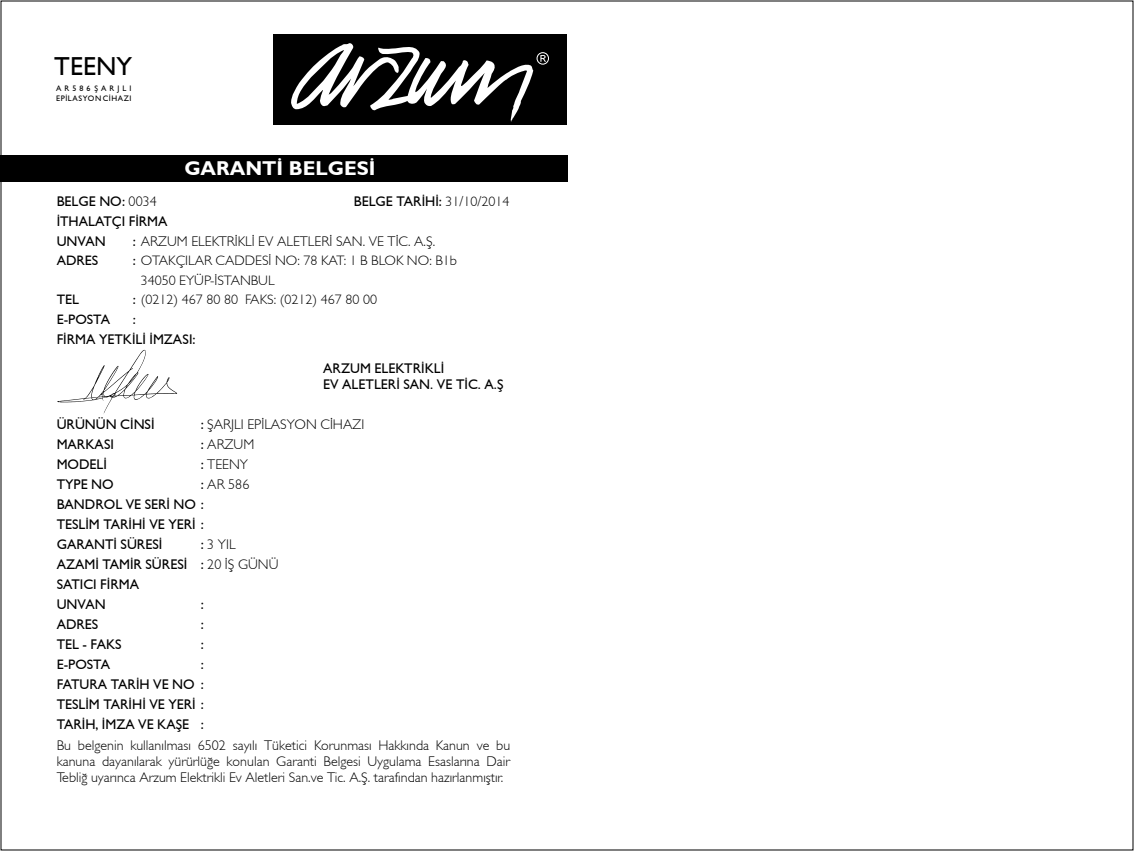
<style>
.page{position:relative;width:1134px;height:851px;background:#fff}
.page>*{position:absolute;margin:0;border:0;box-sizing:border-box;transform-origin:0 0}
.t1{font:26px "Gill Sans TR";color:#000}
.t2{font:20px "Gill Sans Bold TR";color:#fff}
.t3{font:14px/16px "Gill Sans Light TR";color:#000;text-align:justify}
.t4{font:14px/20px "Gill Sans TR";color:#000}
.t5{font:13.6px/19.6px "Gill Sans Light TR";color:#000}
.t6{font:13.6px "Gill Sans TR";color:#000}
.t7{font:8px/9.6px "Gill Sans TR";letter-spacing:.08em;color:#000}
.s1{font-family:"Gill Sans Light TR"}
.s2{font-family:"Gill Sans Light TR";font-size:13.6px}
.s3{font-family:"Gill Sans TR"}
</style>
<div class="page">
<div style="left:274px;top:34px;width:293px;height:90px;background:#000"></div>
<svg style="left:291px;top:43px;width:258px;height:79px"></svg>
<div style="left:0;top:155px;width:567px;height:26px;background:#000"></div>
<svg style="left:57px;top:350px;width:120px;height:64px"></svg>
<h1 class="t1" style="left:54px;top:50px;width:79px">TEENY</h1>
<p class="t7" style="left:56px;top:83px;width:77px">AR586ŞARJLI<br>EPİLASYONCİHAZI</p>
<h2 class="t2" style="left:184px;top:155px;width:193px">GARANTİ BELGESİ</h2>
<p class="t4" style="left:57px;top:190px;width:102px">BELGE NO: <span class="s1">0034</span></p>
<p class="t4" style="left:354px;top:190px;width:157px">BELGE TARÝHÝ: <span class="s2">31/10/2014</span></p>
<p class="t4" style="left:57px;top:210px;width:112px">ÝTHALATÇI FÝRMA<br>UNVAN</p>
<p class="t3" style="left:133px;top:232px;width:304px"><span class="s3">:</span> ARZUM ELEKTRÝKLÝ EV ALETLERÝ SAN. VE TÝC. A.Þ.</p>
<p class="t6" style="left:57px;top:252px;width:43px">ADRES</p>
<p class="t5" style="left:141px;top:250px;width:318px;text-indent:-8px"><span class="s3">:</span> OTAKÇILAR CADDESÝ NO: 78 KAT: 1 B BLOK NO: B1b<br>34050 EYÜP-ÝSTANBUL</p>
<p class="t6" style="left:57px;top:291px;width:24px">TEL</p>
<p class="t5" style="left:133px;top:289px;width:246px"><span class="s3">:</span> (0212) 467 80 80 FAKS: (0212) 467 80 00</p>
<p class="t6" style="left:57px;top:311px;width:55px">E-POSTA</p>
<p class="t6" style="left:133px;top:311px;width:5px">:</p>
<p class="t4" style="left:57px;top:329px;width:140px">FÝRMA YETKÝLÝ ÝMZASI:</p>
<p class="t4" style="left:323px;top:360px;width:182px;line-height:16px">ARZUM ELEKTRÝKLÝ<br>EV ALETLERÝ SAN. VE TÝC. A.Þ</p>
<p class="t4" style="left:57px;top:414px;width:99px">ÜRÜNÜN CÝNSÝ</p>
<p class="t3" style="left:201px;top:416px;width:165px"><span class="s3">:</span> ŞARJLI EPİLASYON CİHAZI</p>
<p class="t4" style="left:57px;top:434px;width:59px">MARKASI</p>
<p class="t3" style="left:201px;top:436px;width:55px"><span class="s3">:</span> ARZUM</p>
<p class="t4" style="left:57px;top:454px;width:52px">MODELÝ</p>
<p class="t3" style="left:201px;top:456px;width:49px"><span class="s3">:</span> TEENY</p>
<p class="t4" style="left:57px;top:474px;width:59px">TYPE NO</p>
<p class="t3" style="left:201px;top:476px;width:50px"><span class="s3">:</span> AR 586</p>
<p class="t4" style="left:57px;top:494px;width:149px;text-align:justify">BANDROL VE SERÝ NO :<br>TESLÝM TARÝHÝ VE YERÝ :<br>GARANTÝ SÜRESÝ</p>
<p class="t3" style="left:201px;top:536px;width:36px"><span class="s3">:</span> 3 YIL</p>
<p class="t4" style="left:57px;top:554px;width:223px">AZAMÝ TAMÝR SÜRESÝ : <span class="s1">20 ÝÞ GÜNÜ<br></span>SATICI FÝRMA<br>UNVAN</p>
<p class="t4" style="left:201px;top:594px;width:5px">:</p>
<p class="t4" style="left:57px;top:614px;width:43px">ADRES</p>
<p class="t4" style="left:201px;top:614px;width:5px">:</p>
<p class="t4" style="left:57px;top:634px;width:66px">TEL - FAKS</p>
<p class="t4" style="left:201px;top:634px;width:5px">:</p>
<p class="t6" style="left:57px;top:656px;width:55px">E-POSTA</p>
<p class="t6" style="left:201px;top:656px;width:5px">:</p>
<p class="t4" style="left:57px;top:674px;width:149px;text-align:justify">FATURA TARÝH VE NO :<br>TESLÝM TARÝHÝ VE YERÝ :<br>TARÝH, ÝMZA VE KAÞE :</p>
<p class="t3" style="left:57px;top:737px;width:455px">Bu belgenin kullanılması 6502 sayılı Tüketici Korunması Hakkında Kanun ve bu kanuna dayanılarak yürürlüğe konulan Garanti Belgesi Uygulama Esaslarına Dair Tebliğ uyarınca Arzum Elektrikli Ev Aletleri San.ve Tic. A.Ş. tarafından hazırlanmıştır.</p>
</div>
